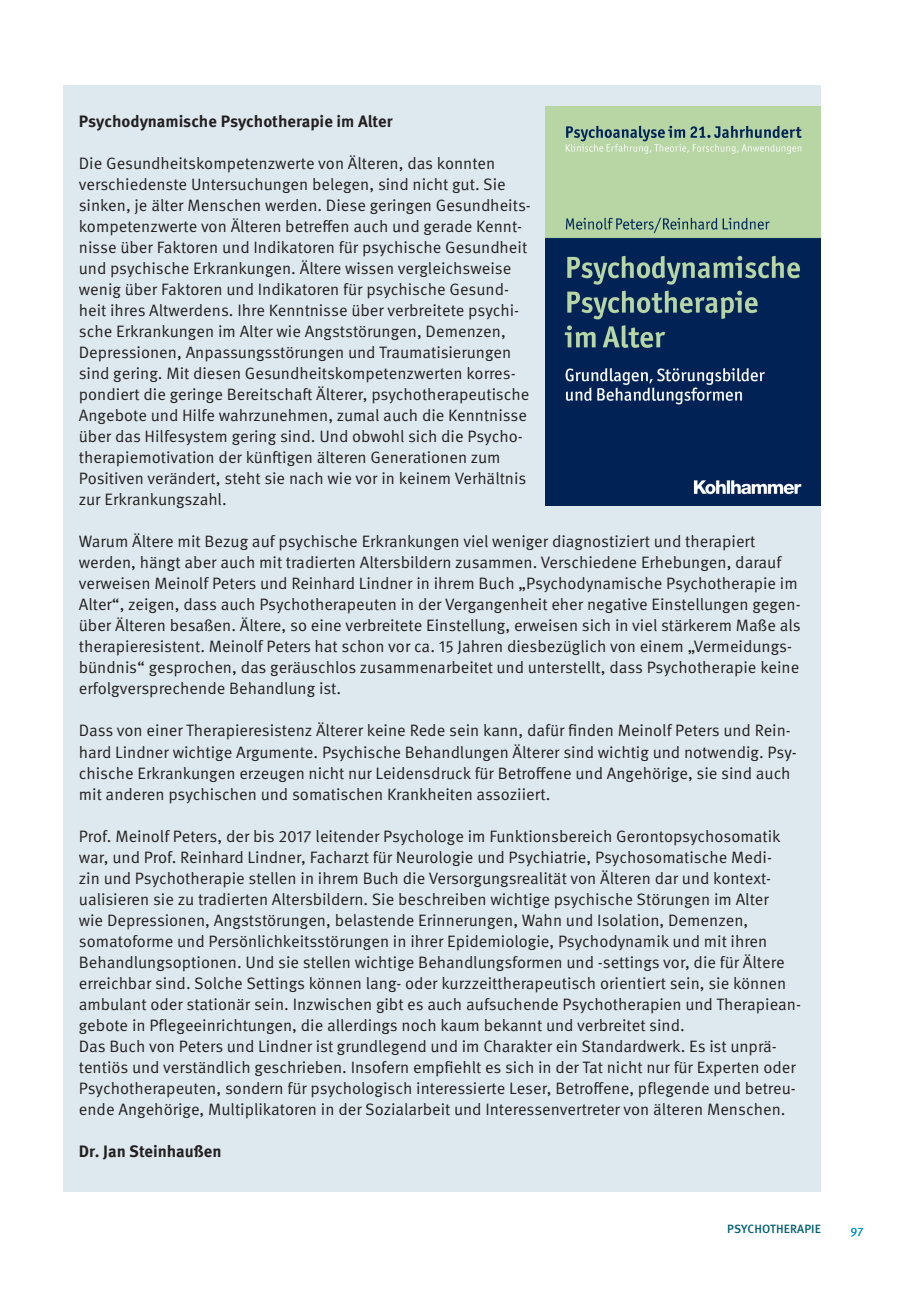
<style>
.page{position:relative;width:906px;height:1289px;background:#fff}
.page>*{position:absolute;margin:0;border:0;box-sizing:border-box;transform-origin:0 0}
.t1{font:16.5px/21px "Meta Pro";color:#231f20}
.t2{font:700 16.5px "Meta Pro";color:#231f20}
.t3{font:500 12px "Meta Pro";letter-spacing:.01em;color:#006075}
.t4{font:12px "Meta Pro";color:#0092c8}
</style>
<div class="page">
<div style="left:64px;top:85px;width:757px;height:1106px;background:#dde9ee"></div>
<img style="left:545px;top:106px;width:275px;height:399px">
<p class="t2" style="left:79px;top:108px;width:315px">Psychodynamische Psychotherapie im Alter</p>
<p class="t1" style="left:79px;top:152px;width:453px">Die Gesundheitskompetenzwerte von Älteren, das konnten verschiedenste Untersuchungen belegen, sind nicht gut. Sie sinken, je älter Menschen werden. Diese geringen Gesundheits&shy;kompetenzwerte von Älteren betreffen auch und gerade Kennt&shy;nisse über Faktoren und Indikatoren für psychische Gesundheit und psychische Erkrankungen. Ältere wissen vergleichsweise wenig über Faktoren und Indikatoren für psychische Gesund&shy;heit ihres Altwerdens. Ihre Kenntnisse über verbreitete psychi&shy;sche Erkrankungen im Alter wie Angststörungen, Demenzen, Depressionen, Anpassungsstörungen und Traumatisierungen sind gering. Mit diesen Gesundheitskompetenzwerten korres&shy;pondiert die geringe Bereitschaft Älterer, psychotherapeutische Angebote und Hilfe wahrzunehmen, zumal auch die Kenntnisse über das Hilfesystem gering sind. Und obwohl sich die Psycho&shy;therapiemotivation der künftigen älteren Generationen zum Positiven verändert, steht sie nach wie vor in keinem Verhältnis zur Erkrankungszahl.</p>
<p class="t1" style="left:79px;top:530px;width:723px">Warum Ältere mit Bezug auf psychische Erkrankungen viel weniger diagnostiziert und therapiert werden, hängt aber auch mit tradierten Altersbildern zusammen. Verschiedene Erhebungen, darauf verweisen Meinolf Peters und Reinhard Lindner in ihrem Buch „Psychodynamische Psychotherapie im Alter“, zeigen, dass auch Psychotherapeuten in der Vergangenheit eher negative Einstellungen gegen&shy;über Älteren besaßen. Ältere, so eine verbreitete Einstellung, erweisen sich in viel stärkerem Maße als therapieresistent. Meinolf Peters hat schon vor ca. 15 Jahren diesbezüglich von einem „Vermeidungs&shy;bündnis“ gesprochen, das geräuschlos zusammenarbeitet und unterstellt, dass Psychotherapie keine erfolgversprechende Behandlung ist.</p>
<p class="t1" style="left:79px;top:719px;width:719px">Dass von einer Therapieresistenz Älterer keine Rede sein kann, dafür finden Meinolf Peters und Rein&shy;hard Lindner wichtige Argumente. Psychische Behandlungen Älterer sind wichtig und notwendig. Psy&shy;chische Erkrankungen erzeugen nicht nur Leidensdruck für Betroffene und Angehörige, sie sind auch mit anderen psychischen und somatischen Krankheiten assoziiert.</p>
<p class="t1" style="left:79px;top:824px;width:723px">Prof. Meinolf Peters, der bis 2017 leitender Psychologe im Funktionsbereich Gerontopsychosomatik war, und Prof. Reinhard Lindner, Facharzt für Neurologie und Psychiatrie, Psychosomatische Medi-<br>zin und Psychotherapie stellen in ihrem Buch die Versorgungsrealität von Älteren dar und kontext&shy;ualisieren sie zu tradierten Altersbildern. Sie beschreiben wichtige psychische Störungen im Alter<br>wie Depressionen, Angststörungen, belastende Erinnerungen, Wahn und Isolation, Demenzen, somatoforme und Persönlichkeitsstörungen in ihrer Epidemiologie, Psychodynamik und mit ihren Behandlungsoptionen. Und sie stellen wichtige Behandlungsformen und -settings vor, die für Ältere erreichbar sind. Solche Settings können lang- oder kurzzeittherapeutisch orientiert sein, sie können ambulant oder stationär sein. Inzwischen gibt es auch aufsuchende Psychotherapien und Therapiean&shy;gebote in Pflegeeinrichtungen, die allerdings noch kaum bekannt und verbreitet sind.<br>Das Buch von Peters und Lindner ist grundlegend und im Charakter ein Standardwerk. Es ist unprä&shy;tentiös und verständlich geschrieben. Insofern empfiehlt es sich in der Tat nicht nur für Experten oder Psychotherapeuten, sondern für psychologisch interessierte Leser, Betroffene, pflegende und betreu&shy;ende Angehörige, Multiplikatoren in der Sozialarbeit und Interessenvertreter von älteren Menschen.</p>
<p class="t2" style="left:79px;top:1138px;width:144px">Dr. Jan Steinhaußen</p>
<p class="t3" style="left:727px;top:1219px;width:95px">PSYCHOTHERAPIE</p>
<p class="t4" style="left:850px;top:1220px;width:14px">97</p>
</div>
